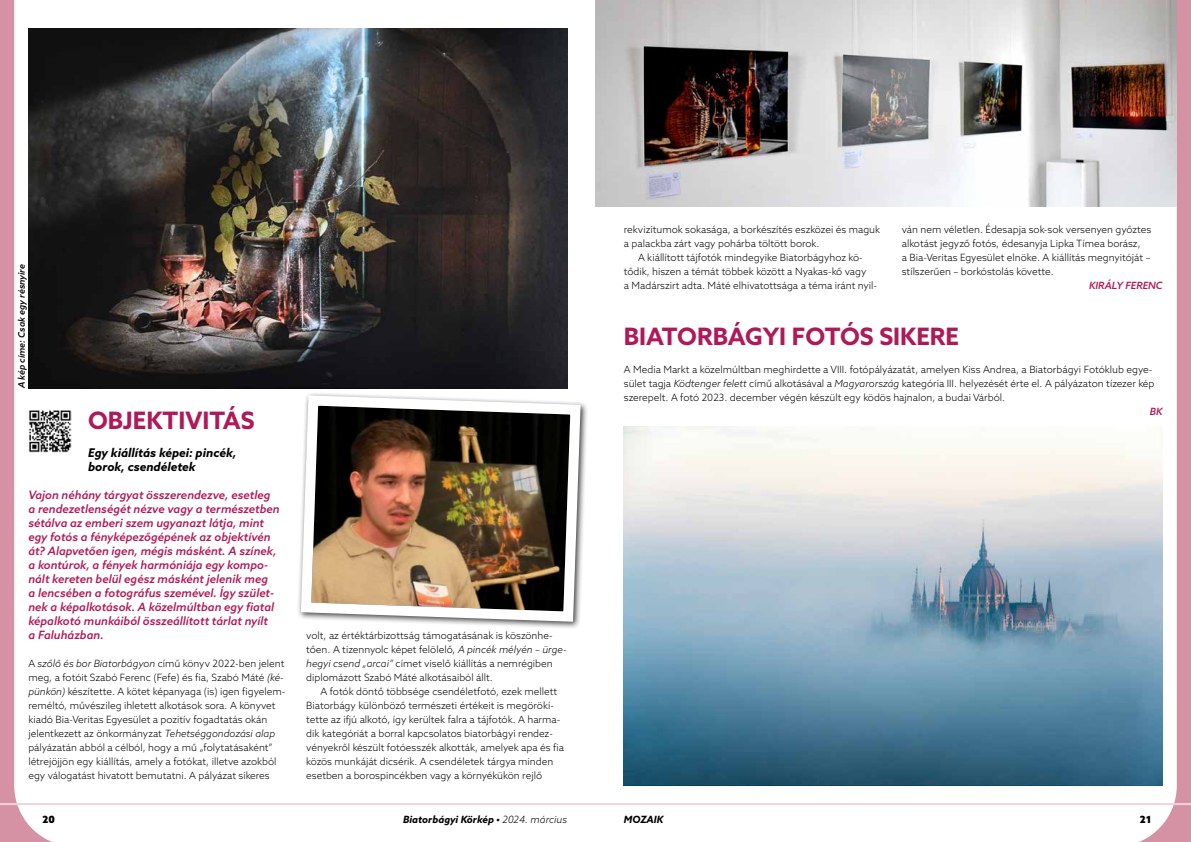
<style>
.page{position:relative;width:1191px;height:842px;background:#fff}
.page>*{position:absolute;margin:0;border:0;box-sizing:border-box;transform-origin:0 0}
.t1{font:700 24px "Azo Sans";color:#af1957}
.t2{font:italic 700 12px/14px "Azo Sans";color:#000}
.t3{font:italic 500 11.5px/14px "Azo Sans";color:#af1957}
.t4{font:300 10px/14px "Azo Sans";color:#000}
.t5{font:italic 700 10px "Azo Sans";color:#000}
.t6{font:italic 500 10px "Azo Sans";color:#af1957}
.t7{font:900 10px "Azo Sans";color:#000}
.t8{font:italic 500 9px "Azo Sans";color:#000}
.s1{font-style:italic}
.s2{font-weight:300}
</style>
<div class="page">
<svg style="left:0;top:0;width:76px;height:842px"></svg>
<svg style="left:1115px;top:0;width:76px;height:842px"></svg>
<hr style="left:0;top:803px;width:1191px;height:2px;background:#edd4db">
<img style="left:28px;top:410px;width:43px;height:42px">
<img style="left:28px;top:28px;width:539px;height:360px">
<img style="left:298px;top:393px;width:288px;height:234px">
<img style="left:624px;top:426px;width:538px;height:359px">
<img style="left:595px;top:0;width:581px;height:207px">
<p class="t8" style="left:16px;top:388px;width:126px;rotate:-90deg">A kép címe: Csak egy résnyire</p>
<h1 class="t1" style="left:88px;top:404px;width:168px">OBJEKTIVITÁS</h1>
<p class="t2" style="left:88px;top:445px;width:150px">Egy kiállítás képei: pincék, borok, csendéletek</p>
<p class="t3" style="left:28px;top:488px;width:253px">Vajon néhány tárgyat összerendezve, esetleg a rendezetlenségét nézve vagy a természetben sétálva az emberi szem ugyanazt látja, mint egy fotós a fényképezőgépének az objektívén át? Alapvetően igen, mégis másként. A színek, a kontúrok, a fények harmóniája egy kompo&shy;nált kereten belül egész másként jelenik meg<br>a lencsében a fotográfus szemével. Így szület&shy;nek a képalkotások. A közelmúltban egy fiatal képalkotó munkáiból összeállított tárlat nyílt<br>a Faluházban.</p>
<p class="t4" style="left:28px;top:656px;width:258px">A <span class="s1">szőlő és bor Biatorbágyon</span> című könyv 2022-ben jelent meg, a fotóit Szabó Ferenc (Fefe) és fia, Szabó Máté <span class="s1">(ké&shy;pünkön)</span> készítette. A kötet képanyaga (is) igen figyelem&shy;reméltó, művészileg ihletett alkotások sora. A könyvet kiadó Bia-Veritas Egyesület a pozitív fogadtatás okán jelentkezett az önkormányzat <span class="s1">Tehetséggondozási alap </span>pályázatán abból a célból, hogy a mű „folytatásaként” létrejöjjön egy kiállítás, amely a fotókat, illetve azokból egy válogatást hivatott bemutatni. A pályázat sikeres</p>
<p class="t4" style="left:306px;top:628px;width:262px">volt, az értéktárbizottság támogatásának is köszönhe&shy;tően. A tizennyolc képet felölelő, <span class="s1">A pincék mélyén – ürge&shy;hegyi csend „arcai”</span> címet viselő kiállítás a nemrégiben diplomázott Szabó Máté alkotásaiból állt.</p>
<p class="t4" style="left:306px;top:684px;width:259px;text-indent:14px">A fotók döntő többsége csendéletfotó, ezek mellett Biatorbágy különböző természeti értékeit is megörökí&shy;tette az ifjú alkotó, így kerültek falra a tájfotók. A harma&shy;dik kategóriát a borral kapcsolatos biatorbágyi rendez&shy;vényekről készült fotóesszék alkották, amelyek apa és fia közös munkáját dicsérik. A csendéletek tárgya minden esetben a borospincékben vagy a környékükön rejlő</p>
<p class="t4" style="left:624px;top:222px;width:258px">rekvizitumok sokasága, a borkészítés eszközei és maguk</p>
<p class="t4" style="left:624px;top:236px;width:197px">a palackba zárt vagy pohárba töltött borok.</p>
<p class="t4" style="left:638px;top:250px;width:226px">A kiállított tájfotók mindegyike Biatorbágyhoz kö-</p>
<p class="t4" style="left:624px;top:264px;width:244px">tődik, hiszen a témát többek között a Nyakas-kő vagy</p>
<p class="t4" style="left:624px;top:278px;width:255px">a Madárszirt adta. Máté elhivatottsága a téma iránt nyil-</p>
<p class="t4" style="left:901px;top:222px;width:251px">ván nem véletlen. Édesapja sok-sok versenyen győztes alkotást jegyző fotós, édesanyja Lipka Tímea borász,<br>a Bia-Veritas Egyesület elnöke. A kiállítás megnyitóját – stílszerűen – borkóstolás követte.</p>
<p class="t6" style="left:1089px;top:279px;width:75px">KIRÁLY FERENC</p>
<h1 class="t1" style="left:624px;top:320px;width:337px">BIATORBÁGYI FOTÓS SIKERE</h1>
<p class="t4" style="left:624px;top:362px;width:532px">A Media Markt a közelmúltban meghirdette a VIII. fotópályázatát, amelyen Kiss Andrea, a Biatorbágyi Fotóklub egye&shy;sület tagja <span class="s1">Ködtenger felett</span> című alkotásával a <span class="s1">Magyarország</span> kategória III. helyezését érte el. A pályázaton tízezer kép szerepelt. A fotó 2023. december végén készült egy ködös hajnalon, a budai Várból.</p>
<p class="t6" style="left:1149px;top:405px;width:14px">BK</p>
<p class="t7" style="left:43px;top:813px;width:14px">20</p>
<p class="t5" style="left:403px;top:813px;width:165px">Biatorbágyi Körkép • <span class="s2">2024. március</span></p>
<p class="t5" style="left:624px;top:813px;width:41px">MOZAIK</p>
<p class="t7" style="left:1140px;top:813px;width:13px">21</p>
</div>
